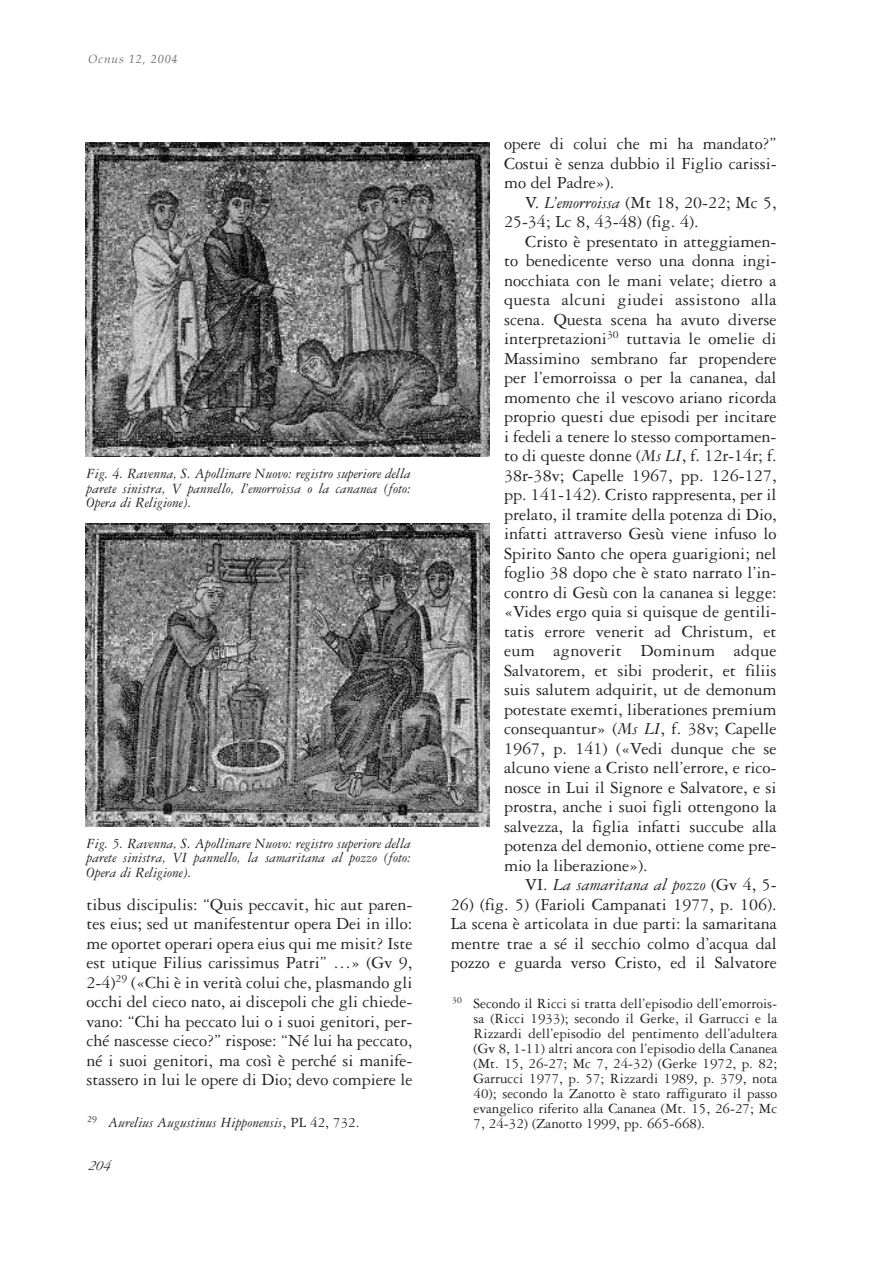
<style>
.page{position:relative;width:893px;height:1263px;background:#fff}
.page>*{position:absolute;margin:0;border:0;box-sizing:border-box;transform-origin:0 0}
.t1{font:18px/19.5px "Garamond Three";color:#231f20;text-align:justify}
.t2{font:italic 18px "Garamond Three";color:#231f20}
.t3{font:15px/15px "Garamond Three";color:#231f20;text-align:justify}
.t4{font:italic 15px/14.2px "Garamond Three";color:#231f20;text-align:justify}
.t5{font:italic 12px "Book Antiqua";letter-spacing:.075em;color:#6c6d70}
.s1{font-style:normal}
.s2{font-style:italic}
</style>
<div class="page">
<img style="left:85px;top:523px;width:404px;height:303px">
<img style="left:85px;top:142px;width:404px;height:315px">
<p class="t5" style="left:88px;top:52px;width:91px">Ocnus 12, 2004</p>
<p class="t4" style="left:87px;top:468px;width:326px">Fig. 4. Ravenna, S. Apollinare Nuovo: registro superiore della parete sinistra, V pannello, l’emorroissa o la cananea (foto:<br>Opera di Religione).</p>
<p class="t4" style="left:87px;top:838px;width:326px">Fig. 5. Ravenna, S. Apollinare Nuovo: registro superiore della parete sinistra, VI pannello, la samaritana al pozzo (foto:<br>Opera di Religione).</p>
<p class="t1" style="left:87px;top:896px;width:327px">tibus discipulis: “Quis peccavit, hic aut paren&shy;tes eius; sed ut manifestentur opera Dei in illo: me oportet operari opera eius qui me misit? Iste est utique Filius carissimus Patri” …» (Gv 9, 2-4)<sup>29</sup> («Chi è in verità colui che, plasmando gli occhi del cieco nato, ai discepoli che gli chiede&shy;vano: “Chi ha peccato lui o i suoi genitori, per&shy;ché nascesse cieco?” rispose: “Né lui ha peccato, né i suoi genitori, ma così è perché si manife&shy;stassero in lui le opere di Dio; devo compiere le</p>
<p class="t4" style="left:87px;top:1117px;width:274px"><sup>29</sup> Aurelius Augustinus Hipponensis<span class="s1">, PL 42, 732.</span></p>
<p class="t4" style="left:88px;top:1160px;width:27px">204</p>
<p class="t1" style="left:504px;top:136px;width:274px">opere di colui che mi ha mandato?” Costui è senza dubbio il Figlio carissi&shy;mo del Padre»).</p>
<p class="t1" style="left:504px;top:194px;width:274px;text-indent:21px">V. <span class="s2">L’emorroissa</span> (Mt 18, 20-22; Mc 5,<br>25-34; Lc 8, 43-48) (fig. 4).</p>
<p class="t1" style="left:504px;top:233px;width:274px;text-indent:21px">Cristo è presentato in atteggiamen&shy;to benedicente verso una donna ingi&shy;nocchiata con le mani velate; dietro a questa alcuni giudei assistono alla scena. Questa scena ha avuto diverse interpretazioni<sup>30</sup> tuttavia le omelie di Massimino sembrano far propendere per l’emorroissa o per la cananea, dal momento che il vescovo ariano ricorda proprio questi due episodi per incitare i fedeli a tenere lo stesso comportamen&shy;to di queste donne (<span class="s2">Ms LI</span>, f. 12r-14r; f.<br>38r-38v; Capelle 1967, pp. 126-127, pp. 141-142). Cristo rappresenta, per il prelato, il tramite della potenza di Dio, infatti attraverso Gesù viene infuso lo Spirito Santo che opera guarigioni; nel foglio 38 dopo che è stato narrato l’in&shy;contro di Gesù con la cananea si legge: «Vides ergo quia si quisque de gentili&shy;tatis errore venerit ad Christum, et eum agnoverit Dominum adque Salvatorem, et sibi proderit, et filiis suis salutem adquirit, ut de demonum potestate exemti, liberationes premium consequantur» (<span class="s2">Ms LI</span>, f. 38v; Capelle 1967, p. 141) («Vedi dunque che se alcuno viene a Cristo nell’errore, e rico&shy;nosce in Lui il Signore e Salvatore, e si prostra, anche i suoi figli ottengono la salvezza, la figlia infatti succube alla potenza del demonio, ottiene come pre&shy;mio la liberazione»).</p>
<p class="t2" style="left:525px;top:879px;width:253px"><span class="s1">VI.</span> La samaritana al pozzo <span class="s1">(Gv 4, 5-</span></p>
<p class="t1" style="left:451px;top:896px;width:327px">26) (fig. 5) (Farioli Campanati 1977, p. 106).<br>La scena è articolata in due parti: la samaritana mentre trae a sé il secchio colmo d’acqua dal pozzo e guarda verso Cristo, ed il Salvatore</p>
<p class="t3" style="left:473px;top:997px;width:305px;text-indent:-21px"><sup>30</sup> Secondo il Ricci si tratta dell’episodio dell’emorrois&shy;sa (Ricci 1933); secondo il Gerke, il Garrucci e la Rizzardi dell’episodio del pentimento dell’adultera (Gv 8, 1-11) altri ancora con l’episodio della Cananea (Mt. 15, 26-27; Mc 7, 24-32) (Gerke 1972, p. 82; Garrucci 1977, p. 57; Rizzardi 1989, p. 379, nota 40); secondo la Zanotto è stato raffigurato il passo evangelico riferito alla Cananea (Mt. 15, 26-27; Mc 7, 24-32) (Zanotto 1999, pp. 665-668).</p>
</div>
